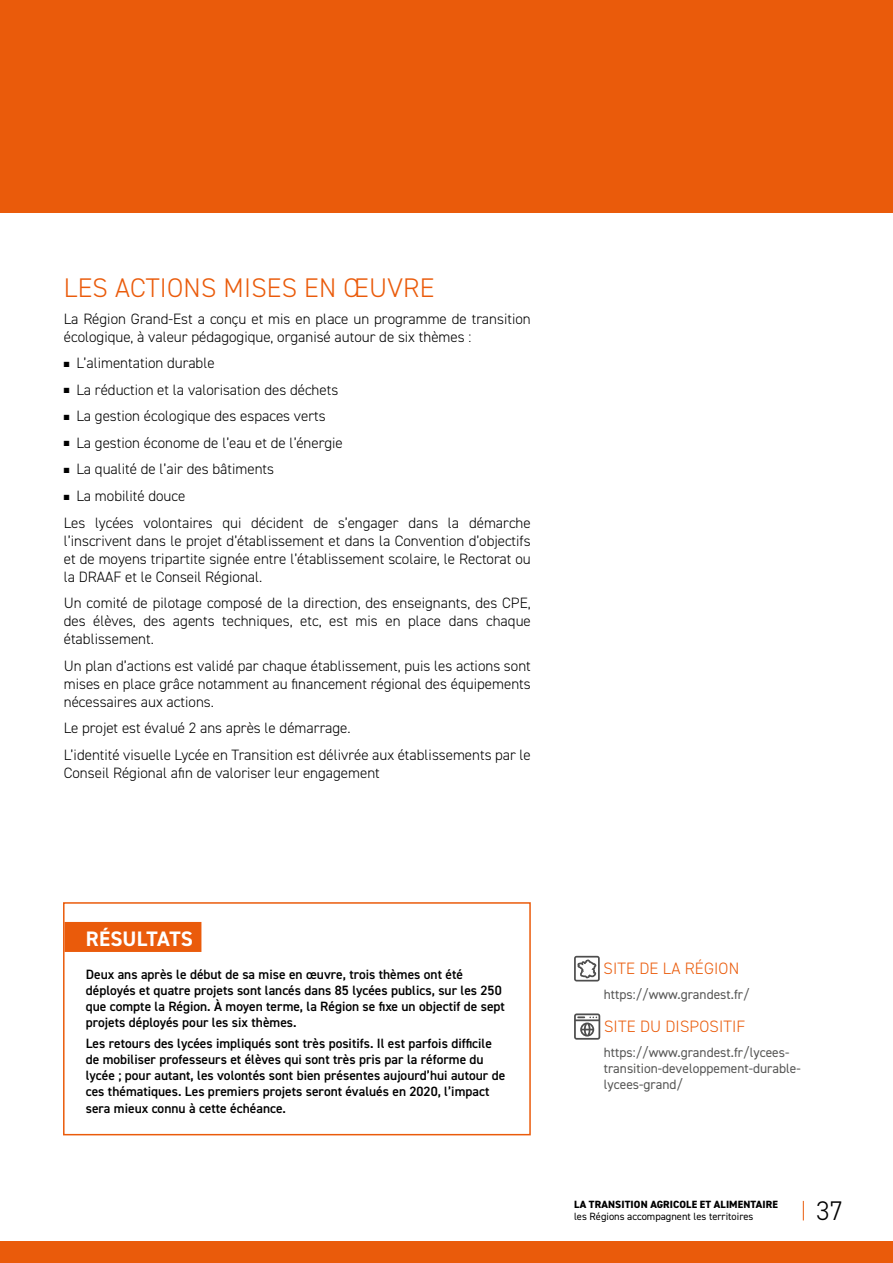
<style>
.page{position:relative;width:893px;height:1263px;background:#fff}
.page>*{position:absolute;margin:0;border:0;box-sizing:border-box;transform-origin:0 0}
.t1{font:300 27px "DIN2014";letter-spacing:.01em;color:#ea5b0b}
.t2{font:300 27px "DIN2014";color:#000}
.t3{font:700 21px "DIN2014";letter-spacing:.01em;color:#fff}
.t4{font:300 16.5px "DIN2014";letter-spacing:.01em;color:#ea5b0b}
.t5{font:300 15px/18px "DIN2014";color:#000}
.t6{font:600 13.5px/16.2px "DIN2014";color:#000}
.t7{font:13.5px/16.2px "DIN2014";color:#575756}
.t8{font:10.5px "DIN2014";color:#000}
.t9{font:800 10.5px "DIN2014";letter-spacing:.01em;color:#000}
</style>
<div class="page">
<div style="left:0;top:0;width:893px;height:213px;background:#ea5b0b"></div>
<div style="left:0;top:1242px;width:893px;height:21px;background:#ea5b0b"></div>
<svg style="left:803px;top:1201px;width:1px;height:19px"></svg>
<svg style="left:574px;top:956px;width:26px;height:25px"></svg>
<svg style="left:574px;top:1013px;width:26px;height:27px"></svg>
<div style="left:65px;top:922px;width:136px;height:30px;background:#ea5b0b"></div>
<div style="left:63px;top:902px;width:468px;height:233px;border:2px solid #ea5b0b"></div>
<h1 class="t1" style="left:64px;top:272px;width:372px">LES ACTIONS MISES EN ŒUVRE</h1>
<p class="t5" style="left:64px;top:310px;width:468px">La Région Grand-Est a conçu et mis en place un programme de transition écologique, à valeur pédagogique, organisé autour de six thèmes :</p>
<p class="t5" style="left:64px;top:354px;width:152px">■ L’alimentation durable</p>
<p class="t5" style="left:64px;top:381px;width:276px">■ La réduction et la valorisation des déchets</p>
<p class="t5" style="left:64px;top:407px;width:263px">■ La gestion écologique des espaces verts</p>
<p class="t5" style="left:64px;top:434px;width:281px">■ La gestion économe de l’eau et de l’énergie</p>
<p class="t5" style="left:64px;top:460px;width:212px">■ La qualité de l’air des bâtiments</p>
<p class="t5" style="left:64px;top:483px;width:468px;line-height:26.5px">■ La mobilité douce<br>Les lycées volontaires qui décident de s’engager dans la démarche</p>
<p class="t5" style="left:64px;top:531px;width:469px;text-align:justify">l’inscrivent dans le projet d’établissement et dans la Convention d’objectifs et de moyens tripartite signée entre l’établissement scolaire, le Rectorat ou la DRAAF et le Conseil Régional.</p>
<p class="t5" style="left:64px;top:594px;width:468px;text-align:justify">Un comité de pilotage composé de la direction, des enseignants, des CPE, des élèves, des agents techniques, etc, est mis en place dans chaque établissement.</p>
<p class="t5" style="left:64px;top:656px;width:469px;text-align:justify">Un plan d’actions est validé par chaque établissement, puis les actions sont mises en place grâce notamment au financement régional des équipements nécessaires aux actions.</p>
<p class="t5" style="left:64px;top:715px;width:468px;line-height:26.5px">Le projet est évalué 2 ans après le démarrage.<br>L’identité visuelle Lycée en Transition est délivrée aux établissements par le</p>
<p class="t5" style="left:64px;top:763px;width:318px">Conseil Régional afin de valoriser leur engagement</p>
<h2 class="t3" style="left:86px;top:924px;width:109px">RÉSULTATS</h2>
<p class="t6" style="left:86px;top:966px;width:421px">Deux ans après le début de sa mise en œuvre, trois thèmes ont été déployés et quatre projets sont lancés dans 85 lycées publics, sur les 250 que compte la Région. À moyen terme, la Région se fixe un objectif de sept projets déployés pour les six thèmes.</p>
<p class="t6" style="left:86px;top:1035px;width:421px">Les retours des lycées impliqués sont très positifs. Il est parfois difficile de mobiliser professeurs et élèves qui sont très pris par la réforme du lycée ; pour autant, les volontés sont bien présentes aujourd’hui autour de ces thématiques. Les premiers projets seront évalués en 2020, l’impact sera mieux connu à cette échéance.</p>
<p class="t4" style="left:604px;top:958px;width:137px">SITE DE LA RÉGION</p>
<p class="t7" style="left:604px;top:986px;width:147px">https://www.grandest.fr/</p>
<p class="t4" style="left:604px;top:1016px;width:143px">SITE DU DISPOSITIF</p>
<p class="t7" style="left:604px;top:1044px;width:198px">https://www.grandest.fr/lycees&shy;transition-developpement-durable&shy;lycees-grand/</p>
<p class="t9" style="left:574px;top:1198px;width:205px">LA TRANSITION AGRICOLE ET ALIMENTAIRE</p>
<p class="t8" style="left:574px;top:1210px;width:181px">les Régions accompagnent les territoires</p>
<h1 class="t2" style="left:816px;top:1195px;width:28px">37</h1>
</div>
